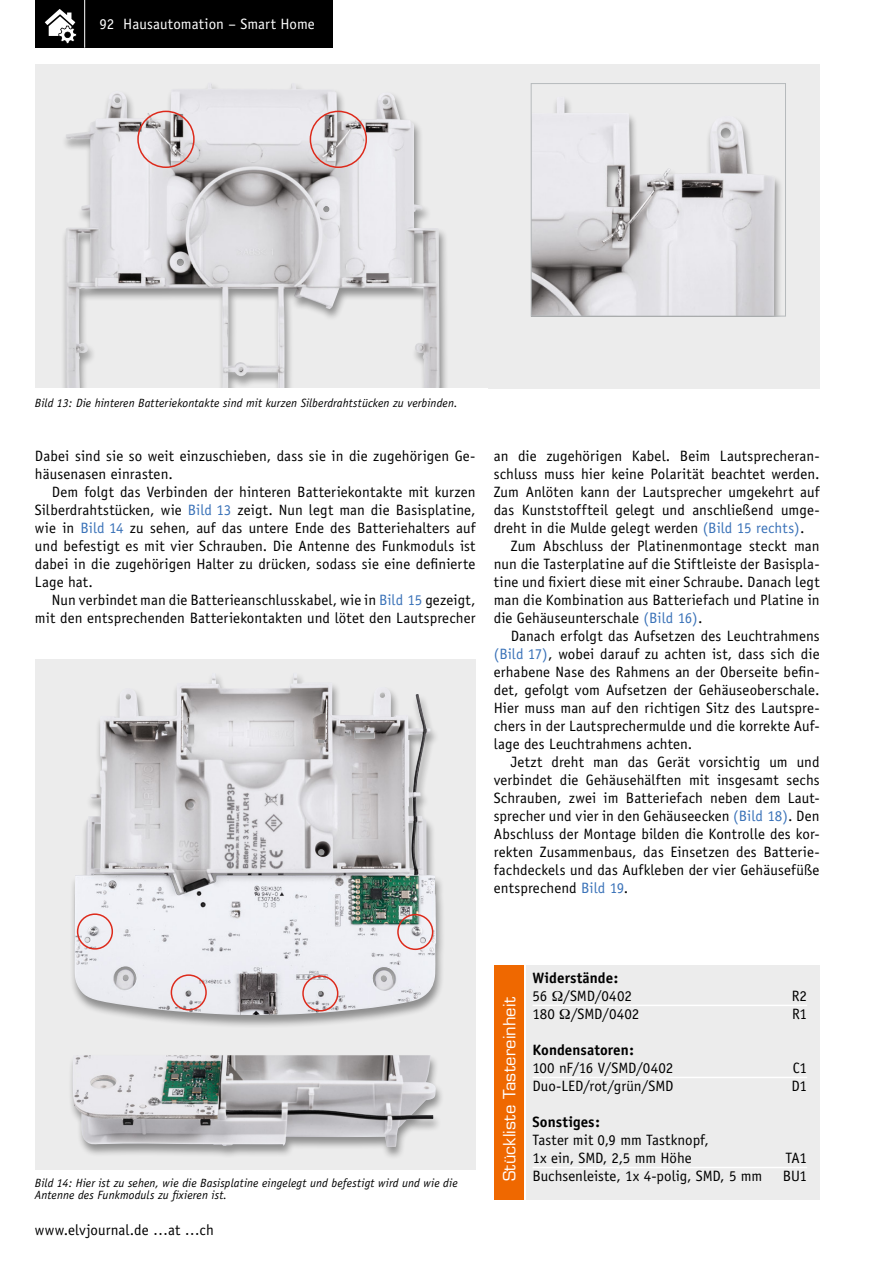
<style>
.page{position:relative;width:894px;height:1264px;background:#fff}
.page>*{position:absolute;margin:0;border:0;box-sizing:border-box;transform-origin:0 0}
.Stückliste_Text_gest{font:16.5px "Eurostile";letter-spacing:.005em;color:#fff}
.Fließtext_Neue_Zeile{font:15px/18px "Officina Sans";letter-spacing:.005em;color:#000;text-align:justify}
.Stückliste_Text{font:15px/18px "Officina Sans";letter-spacing:-.005em;color:#000}
.Stückliste_Subline{font:700 15px "Officina Sans";letter-spacing:.005em;color:#000}
.t1{font:15px "Officina Sans";color:#fff}
.Bildunterschrift{font:italic 12px/12.8px "Officina Sans";letter-spacing:.01em;color:#000}
.s1{color:#3a72b8}
</style>
<div class="page">
<div style="left:35px;top:1px;width:298px;height:47px;background:#000"></div>
<hr style="left:84px;top:1px;width:1px;height:47px;background:#fff">
<svg style="left:45px;top:9px;width:32px;height:35px"></svg>
<div style="left:35px;top:65px;width:784px;height:324px;background:#ececec"></div>
<div style="left:35px;top:659px;width:440px;height:510px;background:#ececec"></div>
<div style="left:61px;top:82px;width:388px;height:320px;background:#000;opacity:.4"></div>
<img style="left:65px;top:83px;width:375px;height:306px">
<div style="left:137px;top:111px;width:58px;height:57px;border:2px solid #dd2a1b;border-radius:50%"></div>
<div style="left:310px;top:111px;width:57px;height:57px;border:2px solid #dd2a1b;border-radius:50%"></div>
<div style="left:526px;top:965px;width:294px;height:234px;background:#ececec"></div>
<div style="left:494px;top:965px;width:30px;height:234px;background:#ef6800"></div>
<hr style="left:532px;top:1004px;width:275px;height:2px;background:#fff">
<hr style="left:532px;top:1076px;width:275px;height:2px;background:#fff">
<hr style="left:532px;top:1166px;width:275px;height:2px;background:#fff">
<div style="left:531px;top:95px;width:254px;height:221px;background:#000;opacity:.4"></div>
<img style="left:533px;top:96px;width:242px;height:218px">
<div style="left:531px;top:83px;width:255px;height:233px;border:1px solid #b6babc"></div>
<div style="left:70px;top:672px;width:375px;height:356px;background:#000;opacity:.4"></div>
<img style="left:75px;top:672px;width:361px;height:343px">
<div style="left:67px;top:1054px;width:378px;height:106px;background:#000;opacity:.4"></div>
<img style="left:73px;top:1055px;width:363px;height:91px">
<div style="left:171px;top:974px;width:36px;height:36px;border:2px solid #dd2a1b;border-radius:50%"></div>
<div style="left:302px;top:975px;width:36px;height:36px;border:2px solid #dd2a1b;border-radius:50%"></div>
<div style="left:77px;top:913px;width:36px;height:36px;border:2px solid #dd2a1b;border-radius:50%"></div>
<div style="left:397px;top:913px;width:36px;height:37px;border:2px solid #dd2a1b;border-radius:50%"></div>
<div style="left:35px;top:389px;width:452px;height:18px;background:#fff"></div>
<p class="t1" style="left:100px;top:15px;width:217px">92 Hausautomation – Smart Home</p>
<p class="Bildunterschrift" style="left:35px;top:396px;width:424px">Bild 13: Die hinteren Batteriekontakte sind mit kurzen Silberdrahtstücken zu verbinden.</p>
<p class="Fließtext_Neue_Zeile" style="left:35px;top:447px;width:442px">Dabei sind sie so weit einzuschieben, dass sie in die zugehörigen Ge&shy;häusenasen einrasten.</p>
<p class="Fließtext_Neue_Zeile" style="left:35px;top:483px;width:442px;text-indent:17px">Dem folgt das Verbinden der hinteren Batteriekontakte mit kurzen Silberdrahtstücken, wie <span class="s1">Bild 13</span> zeigt. Nun legt man die Basisplatine, wie in <span class="s1">Bild 14</span> zu sehen, auf das untere Ende des Batteriehalters auf und befestigt es mit vier Schrauben. Die Antenne des Funkmoduls ist dabei in die zugehörigen Halter zu drücken, sodass sie eine definierte Lage hat.</p>
<p class="Fließtext_Neue_Zeile" style="left:35px;top:591px;width:442px;text-align:right">Nun verbindet man die Batterieanschlusskabel, wie in <span class="s1">Bild 15</span> gezeigt, mit den entsprechenden Batteriekontakten und lötet den Lautsprecher</p>
<p class="Fließtext_Neue_Zeile" style="left:494px;top:447px;width:327px">an die zugehörigen Kabel. Beim Lautsprecheran&shy;schluss muss hier keine Polarität beachtet werden.<br>Zum Anlöten kann der Lautsprecher umgekehrt auf das Kunststoffteil gelegt und anschließend umge&shy;dreht in die Mulde gelegt werden <span class="s1">(Bild 15 rechts)</span>.</p>
<p class="Fließtext_Neue_Zeile" style="left:494px;top:537px;width:327px;text-indent:17px">Zum Abschluss der Platinenmontage steckt man nun die Tasterplatine auf die Stiftleiste der Basispla&shy;tine und fixiert diese mit einer Schraube. Danach legt man die Kombination aus Batteriefach und Platine in die Gehäuseunterschale <span class="s1">(Bild 16)</span>.</p>
<p class="Fließtext_Neue_Zeile" style="left:494px;top:627px;width:327px;text-indent:17px">Danach erfolgt das Aufsetzen des Leuchtrahmens <span class="s1">(Bild 17)</span>, wobei darauf zu achten ist, dass sich die erhabene Nase des Rahmens an der Oberseite befin&shy;det, gefolgt vom Aufsetzen der Gehäuseoberschale.<br>Hier muss man auf den richtigen Sitz des Lautspre&shy;chers in der Lautsprechermulde und die korrekte Auf&shy;lage des Leuchtrahmens achten.</p>
<p class="Fließtext_Neue_Zeile" style="left:494px;top:753px;width:327px;text-indent:17px">Jetzt dreht man das Gerät vorsichtig um und verbindet die Gehäusehälften mit insgesamt sechs Schrauben, zwei im Batteriefach neben dem Laut&shy;sprecher und vier in den Gehäuseecken <span class="s1">(Bild 18)</span>. Den Abschluss der Montage bilden die Kontrolle des kor&shy;rekten Zusammenbaus, das Einsetzen des Batterie&shy;fachdeckels und das Aufkleben der vier Gehäusefüße entsprechend <span class="s1">Bild 19</span>.</p>
<p class="Bildunterschrift" style="left:35px;top:1176px;width:424px">Bild 14: Hier ist zu sehen, wie die Basisplatine eingelegt und befestigt wird und wie die<br>Antenne des Funkmoduls zu fixieren ist.</p>
<p class="Fließtext_Neue_Zeile" style="left:35px;top:1221px;width:180px">www.elvjournal.de …at …ch</p>
<p class="Stückliste_Text_gest" style="left:500px;top:1181px;width:186px;rotate:-90deg">Stückliste Tastereinheit</p>
<p class="Stückliste_Subline" style="left:532px;top:968px;width:87px">Widerstände:</p>
<p class="Stückliste_Text" style="left:532px;top:987px;width:101px">56 /SMD/0402</p>
<p class="Stückliste_Text" style="left:792px;top:987px;width:17px">R2</p>
<p class="Stückliste_Text" style="left:532px;top:1005px;width:108px">180 /SMD/0402</p>
<p class="Stückliste_Text" style="left:792px;top:1005px;width:17px">R1</p>
<p class="Stückliste_Subline" style="left:532px;top:1040px;width:103px">Kondensatoren:</p>
<p class="Stückliste_Text" style="left:532px;top:1059px;width:142px">100 nF/16 V/SMD/0402</p>
<p class="Stückliste_Text" style="left:793px;top:1059px;width:16px">C1</p>
<p class="Stückliste_Text" style="left:532px;top:1077px;width:142px">Duo-LED/rot/grün/SMD</p>
<p class="Stückliste_Text" style="left:791px;top:1077px;width:17px">D1</p>
<p class="Stückliste_Subline" style="left:532px;top:1112px;width:69px">Sonstiges:</p>
<p class="Stückliste_Text" style="left:532px;top:1131px;width:178px">Taster mit 0,9 mm Tastknopf,<br>1x ein, SMD, 2,5 mm Höhe</p>
<p class="Stückliste_Text" style="left:785px;top:1149px;width:23px">TA1</p>
<p class="Stückliste_Text" style="left:532px;top:1167px;width:231px">Buchsenleiste, 1x 4-polig, SMD, 5 mm</p>
<p class="Stückliste_Text" style="left:783px;top:1167px;width:26px">BU1</p>
</div>
